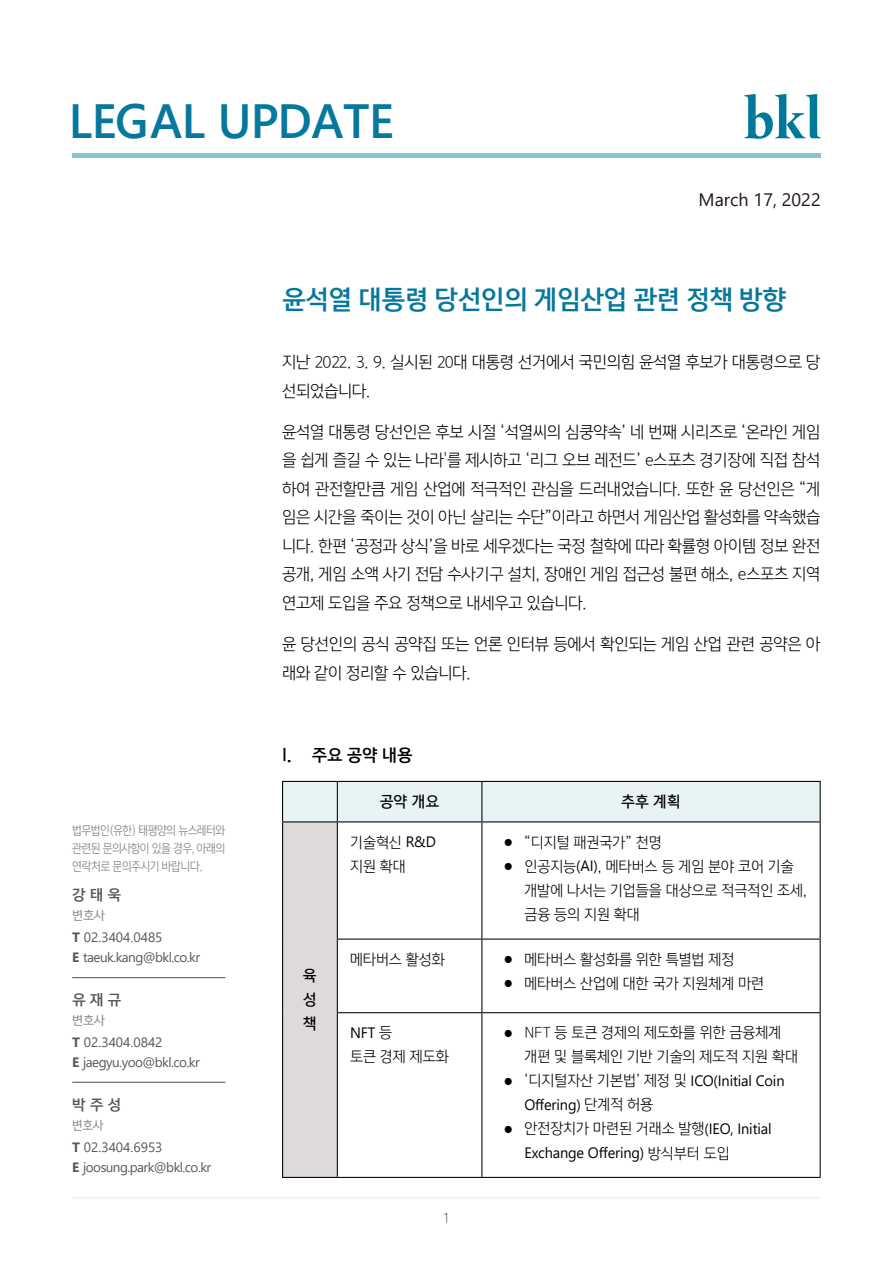
<style>
.page{position:relative;width:893px;height:1263px;background:#fff}
.page>*{position:absolute;margin:0;border:0;box-sizing:border-box;transform-origin:0 0}
.t1{font:600 48px "Segoe UI";letter-spacing:-.01em;color:#07789d}
.t2{font:25.5px "Yoon Gothic 770";letter-spacing:-.04em;color:#07789d}
.t3{font:18px "Segoe UI";color:#221614}
.t4{font:16.5px/28.5px "Yoon Gothic 730";letter-spacing:-.025em;color:#000}
.t5{font:16.5px "Yoon Gothic 770";color:#000}
.t6{font:15px/24px "Yoon Gothic 730";letter-spacing:-.01em;color:#000}
.t7{font:15px/24px "Segoe UI";letter-spacing:-.01em;color:#000}
.t8{font:15px/24px "Yoon Gothic 760";letter-spacing:-.01em;color:#000;text-align:justify}
.t9{font:14.25px "Yoon Gothic 770";color:#595757}
.t10{font:13.5px/19.5px "Segoe UI";letter-spacing:-.04em;color:#595757}
.t11{font:13.5px "Yoon Gothic 730";color:#585757}
.t12{font:12px/18px "Yoon Gothic 740";letter-spacing:-.05em;color:#898989;text-align:justify;scale:.89 1}
.t13{font:12px "Yoon Gothic 750";letter-spacing:-.045em;color:#898989}
.t14{font:12px "Yoon Gothic 750";letter-spacing:-.045em;color:#898989;scale:.95 1}
.s1{font-weight:700}
.s2{font-family:"Segoe UI"}
.s3{font-size:12px}
.s4{font-family:"Yoon Gothic 730"}
.s5{font-family:"Yoon Gothic 730";font-size:12px}
</style>
<div class="page">
<div style="left:283px;top:782px;width:537px;height:39px;background:#e8f3f6"></div>
<div style="left:283px;top:822px;width:54px;height:355px;background:#dedad9"></div>
<hr style="left:282px;top:781px;width:55px;height:1px;background:#000">
<hr style="left:282px;top:782px;width:1px;height:39px;background:#000">
<hr style="left:337px;top:781px;width:145px;height:1px;background:#000">
<hr style="left:337px;top:782px;width:1px;height:39px;background:#000">
<hr style="left:482px;top:781px;width:339px;height:1px;background:#000">
<hr style="left:481px;top:782px;width:1px;height:39px;background:#000">
<hr style="left:820px;top:782px;width:1px;height:39px;background:#000">
<hr style="left:282px;top:821px;width:55px;height:1px;background:#000">
<hr style="left:282px;top:822px;width:1px;height:117px;background:#000">
<hr style="left:337px;top:821px;width:145px;height:1px;background:#000">
<hr style="left:337px;top:822px;width:1px;height:116px;background:#000">
<hr style="left:482px;top:821px;width:339px;height:1px;background:#000">
<hr style="left:481px;top:822px;width:1px;height:116px;background:#000">
<hr style="left:820px;top:822px;width:1px;height:116px;background:#000">
<hr style="left:282px;top:939px;width:1px;height:74px;background:#000">
<hr style="left:337px;top:938px;width:145px;height:2px;background:#000">
<hr style="left:337px;top:940px;width:1px;height:72px;background:#000">
<hr style="left:482px;top:938px;width:339px;height:2px;background:#000">
<hr style="left:481px;top:940px;width:1px;height:72px;background:#000">
<hr style="left:820px;top:940px;width:1px;height:72px;background:#000">
<hr style="left:282px;top:1013px;width:1px;height:164px;background:#000">
<hr style="left:337px;top:1012px;width:145px;height:1px;background:#000">
<hr style="left:337px;top:1013px;width:1px;height:164px;background:#000">
<hr style="left:482px;top:1012px;width:339px;height:1px;background:#000">
<hr style="left:481px;top:1013px;width:1px;height:164px;background:#000">
<hr style="left:820px;top:1013px;width:1px;height:164px;background:#000">
<hr style="left:282px;top:1177px;width:55px;height:1px;background:#000">
<hr style="left:337px;top:1177px;width:145px;height:1px;background:#000">
<hr style="left:482px;top:1177px;width:339px;height:1px;background:#000">
<svg style="left:744px;top:94px;width:77px;height:45px"></svg>
<div style="left:72px;top:153px;width:749px;height:5px;background:#8ac3d2"></div>
<hr style="left:72px;top:1197px;width:749px;height:1px;background:#5a5b5b">
<hr style="left:72px;top:1082px;width:153px;height:1px;background:#595757">
<hr style="left:72px;top:977px;width:153px;height:1px;background:#595757">
<h1 class="t1" style="left:69px;top:76px;width:327px">LEGAL UPDATE</h1>
<p class="t3" style="left:699px;top:182px;width:124px">March 17, 2022</p>
<h2 class="t2" style="left:282px;top:282px;width:506px">윤석열 대통령 당선인의 게임산업 관련 정책 방향</h2>
<p class="t4" style="left:282px;top:348px;width:540px">지난 2022. 3. 9. 실시된 20대 대통령 선거에서 국민의힘 윤석열 후보가 대통령으로 당 선되었습니다.</p>
<p class="t4" style="left:282px;top:417px;width:540px;text-align:justify">윤석열 대통령 당선인은 후보 시절 ‘석열씨의 심쿵약속’ 네 번째 시리즈로 ‘온라인 게임 을 쉽게 즐길 수 있는 나라'를 제시하고 ‘리그 오브 레전드’ e스포츠 경기장에 직접 참석 하여 관전할만큼 게임 산업에 적극적인 관심을 드러내었습니다. 또한 윤 당선인은 “게 임은 시간을 죽이는 것이 아닌 살리는 수단”이라고 하면서 게임산업 활성화를 약속했습 니다. 한편 ‘공정과 상식’을 바로 세우겠다는 국정 철학에 따라 확률형 아이템 정보 완전 공개, 게임 소액 사기 전담 수사기구 설치, 장애인 게임 접근성 불편 해소, e스포츠 지역 연고제 도입을 주요 정책으로 내세우고 있습니다.</p>
<p class="t4" style="left:282px;top:630px;width:540px">윤 당선인의 공식 공약집 또는 언론 인터뷰 등에서 확인되는 게임 산업 관련 공약은 아 래와 같이 정리할 수 있습니다.</p>
<p class="t12" style="left:72px;top:821px;width:173px">법무법인(유한) 태평양의 뉴스레터와 관련된 문의사항이 있을 경우, 아래의 연락처로 문의주시기 바랍니다.</p>
<p class="t9" style="left:72px;top:884px;width:51px">강 태 욱</p>
<p class="t13" style="left:72px;top:906px;width:34px">변호사</p>
<p class="t10" style="left:72px;top:926px;width:129px"><span class="s1">T</span> 02.3404.0485<br><span class="s1">E</span> taeuk.kang@bkl.co.kr</p>
<p class="t9" style="left:72px;top:989px;width:51px">유 재 규</p>
<p class="t13" style="left:72px;top:1011px;width:34px">변호사</p>
<p class="t10" style="left:72px;top:1031px;width:129px"><span class="s1">T</span> 02.3404.0842<br><span class="s1">E</span> jaegyu.yoo@bkl.co.kr</p>
<p class="t9" style="left:72px;top:1094px;width:51px">박 주 성</p>
<p class="t14" style="left:72px;top:1116px;width:34px">변호사</p>
<p class="t10" style="left:72px;top:1136px;width:140px"><span class="s1">T</span> 02.3404.6953<br><span class="s1">E</span> joosung.park@bkl.co.kr</p>
<p class="t5" style="left:282px;top:743px;width:132px">I. 주요 공약 내용</p>
<p class="t8" style="left:380px;top:790px;width:61px">공약 개요</p>
<p class="t8" style="left:621px;top:790px;width:61px">추후 계획</p>
<p class="t8" style="left:303px;top:964px;width:15px">육 성 책</p>
<p class="t6" style="left:350px;top:830px;width:87px">기술혁신 <span class="s2">R&amp;D </span>지원 확대</p>
<p class="t6" style="left:503px;top:830px;width:160px"><span class="s3">⦁</span> “디지털 패권국가” 천명</p>
<p class="t6" style="left:503px;top:854px;width:292px"><span class="s3">⦁</span> 인공지능<span class="s2">(AI)</span>, 메타버스 등 게임 분야 코어 기술</p>
<p class="t6" style="left:524px;top:878px;width:284px">개발에 나서는 기업들을 대상으로 적극적인 조세,</p>
<p class="t6" style="left:524px;top:902px;width:117px">금융 등의 지원 확대</p>
<p class="t6" style="left:350px;top:947px;width:96px">메타버스 활성화</p>
<p class="t6" style="left:503px;top:947px;width:263px"><span class="s3">⦁</span> 메타버스 활성화를 위한 특별법 제정<br><span class="s3">⦁</span> 메타버스 산업에 대한 국가 지원체계 마련</p>
<p class="t7" style="left:350px;top:1019px;width:44px">NFT <span class="s4">등</span></p>
<p class="t6" style="left:350px;top:1045px;width:100px">토큰 경제 제도화</p>
<p class="t6" style="left:524px;top:1021px;width:275px;text-indent:-21px"><span class="s3">⦁</span> NFT 등 토큰 경제의 제도화를 위한 금융체계 개편 및 블록체인 기반 기술의 제도적 지원 확대</p>
<p class="t7" style="left:524px;top:1067px;width:262px;text-indent:-21px"><span class="s5">⦁</span> <span class="s4">‘디지털자산 기본법’ 제정 및</span> ICO(Initial Coin<br>Offering) <span class="s4">단계적 허용</span></p>
<p class="t6" style="left:503px;top:1117px;width:270px"><span class="s3">⦁</span> 안전장치가 마련된 거래소 발행<span class="s2">(IEO, Initial</span></p>
<p class="t7" style="left:524px;top:1139px;width:207px">Exchange Offering) <span class="s4">방식부터 도입</span></p>
<p class="t11" style="left:444px;top:1210px;width:7px">1</p>
</div>
